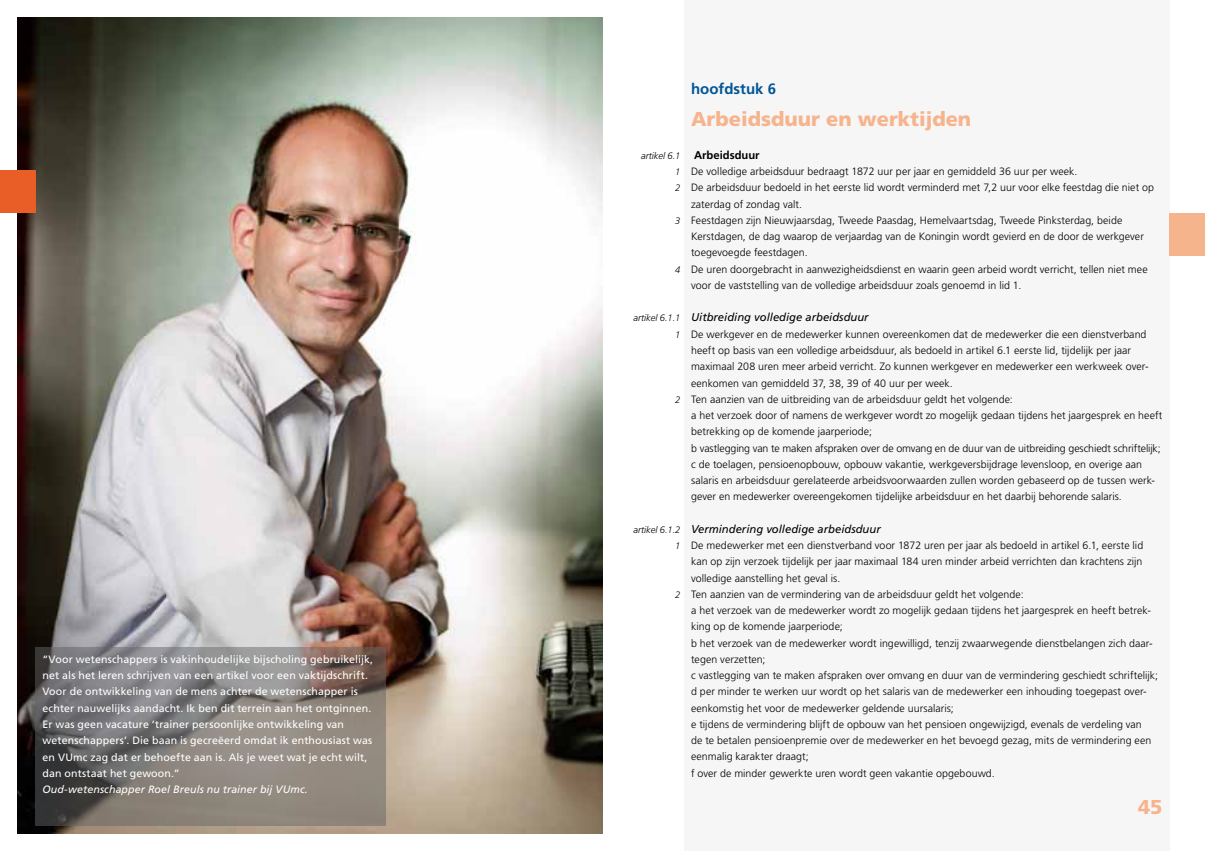
<style>
.page{position:relative;width:1205px;height:851px;background:#fff}
.page>*{position:absolute;margin:0;border:0;box-sizing:border-box;transform-origin:0 0}
.t1{font:900 20px "Frutiger LT";color:#f6b48d}
.t2{font:700 15px "Frutiger LT";color:#005596}
.t3{font:italic 11.25px "Frutiger LT";color:#000}
.t4{font:700 11.25px "Frutiger LT";color:#000}
.t5{font:300 10.62px/16.2px "Frutiger LT";letter-spacing:.005em;color:#000}
.t6{font:10.62px/16.2px "Frutiger LT";letter-spacing:.01em;color:#fff}
.t7{font:italic 10.62px "Frutiger LT";letter-spacing:.01em;color:#fff}
.t8{font:italic 300 9.38px/16.2px "Frutiger LT";letter-spacing:-.01em;color:#000;text-align:right}
</style>
<div class="page">
<img style="left:18px;top:18px;width:584px;height:815px">
<svg style="left:35px;top:646px;width:351px;height:179px;background:#7f7a76"></svg>
<div style="left:684px;top:0;width:485px;height:850px;background:#f6f6f6"></div>
<div style="left:1169px;top:213px;width:36px;height:42px;background:#f6b48d"></div>
<div style="left:0;top:170px;width:35px;height:43px;background:#e95e27"></div>
<p class="t6" style="left:43px;top:651px;width:332px">“Voor wetenschappers is vakinhoudelijke bijscholing gebruikelijk, net als het leren schrijven van een artikel voor een vaktijdschrift.<br>Voor de ontwikkeling van de mens achter de wetenschapper is echter nauwelijks aandacht. Ik ben dit terrein aan het ontginnen.<br>Er was geen vacature ‘trainer persoonlijke ontwikkeling van wetenschappers’. Die baan is gecreëerd omdat ik enthousiast was en VUmc zag dat er behoefte aan is. Als je weet wat je echt wilt, dan ontstaat het gewoon.”</p>
<p class="t7" style="left:43px;top:783px;width:267px">Oud-wetenschapper Roel Breuls nu trainer bij VUmc.</p>
<p class="t8" style="left:675px;top:147px;width:7px;text-align:justify;text-indent:-34px">artikel 6.1<br>1<br>2</p>
<p class="t8" style="left:675px;top:212px;width:7px">3</p>
<p class="t8" style="left:675px;top:261px;width:7px">4</p>
<p class="t8" style="left:634px;top:310px;width:48px">artikel 6.1.1<br>1</p>
<p class="t8" style="left:675px;top:391px;width:7px">2</p>
<p class="t8" style="left:634px;top:521px;width:48px">artikel 6.1.2<br>1</p>
<p class="t8" style="left:675px;top:586px;width:7px">2</p>
<h2 class="t2" style="left:691px;top:80px;width:87px">hoofdstuk 6</h2>
<h1 class="t1" style="left:691px;top:107px;width:282px">Arbeidsduur en werktijden</h1>
<p class="t4" style="left:694px;top:148px;width:67px">Arbeidsduur</p>
<p class="t5" style="left:691px;top:163px;width:464px">De volledige arbeidsduur bedraagt 1872 uur per jaar en gemiddeld 36 uur per week.<br>De arbeidsduur bedoeld in het eerste lid wordt verminderd met 7,2 uur voor elke feestdag die niet op zaterdag of zondag valt.<br>Feestdagen zijn Nieuwjaarsdag, Tweede Paasdag, Hemelvaartsdag, Tweede Pinksterdag, beide Kerstdagen, de dag waarop de verjaardag van de Koningin wordt gevierd en de door de werkgever toegevoegde feestdagen.<br>De uren doorgebracht in aanwezigheidsdienst en waarin geen arbeid wordt verricht, tellen niet mee voor de vaststelling van de volledige arbeidsduur zoals genoemd in lid 1.</p>
<p class="t3" style="left:691px;top:311px;width:179px">Uitbreiding volledige arbeidsduur</p>
<p class="t5" style="left:691px;top:326px;width:473px">De werkgever en de medewerker kunnen overeenkomen dat de medewerker die een dienstverband heeft op basis van een volledige arbeidsduur, als bedoeld in artikel 6.1 eerste lid, tijdelijk per jaar maximaal 208 uren meer arbeid verricht. Zo kunnen werkgever en medewerker een werkweek over&shy;eenkomen van gemiddeld 37, 38, 39 of 40 uur per week.<br>Ten aanzien van de uitbreiding van de arbeidsduur geldt het volgende:<br>a het verzoek door of namens de werkgever wordt zo mogelijk gedaan tijdens het jaargesprek en heeft betrekking op de komende jaarperiode;<br>b vastlegging van te maken afspraken over de omvang en de duur van de uitbreiding geschiedt schriftelijk; c de toelagen, pensioenopbouw, opbouw vakantie, werkgeversbijdrage levensloop, en overige aan salaris en arbeidsduur gerelateerde arbeidsvoorwaarden zullen worden gebaseerd op de tussen werk&shy;gever en medewerker overeengekomen tijdelijke arbeidsduur en het daarbij behorende salaris.</p>
<p class="t3" style="left:691px;top:522px;width:191px">Vermindering volledige arbeidsduur</p>
<p class="t5" style="left:691px;top:537px;width:468px">De medewerker met een dienstverband voor 1872 uren per jaar als bedoeld in artikel 6.1, eerste lid kan op zijn verzoek tijdelijk per jaar maximaal 184 uren minder arbeid verrichten dan krachtens zijn volledige aanstelling het geval is.<br>Ten aanzien van de vermindering van de arbeidsduur geldt het volgende:<br>a het verzoek van de medewerker wordt zo mogelijk gedaan tijdens het jaargesprek en heeft betrek&shy;king op de komende jaarperiode;<br>b het verzoek van de medewerker wordt ingewilligd, tenzij zwaarwegende dienstbelangen zich daar&shy;tegen verzetten;<br>c vastlegging van te maken afspraken over omvang en duur van de vermindering geschiedt schriftelijk; d per minder te werken uur wordt op het salaris van de medewerker een inhouding toegepast over&shy;eenkomstig het voor de medewerker geldende uursalaris;<br>e tijdens de vermindering blijft de opbouw van het pensioen ongewijzigd, evenals de verdeling van<br>de te betalen pensioenpremie over de medewerker en het bevoegd gezag, mits de vermindering een eenmalig karakter draagt;<br>f over de minder gewerkte uren wordt geen vakantie opgebouwd.</p>
<h1 class="t1" style="left:1138px;top:794px;width:26px">45</h1>
</div>
